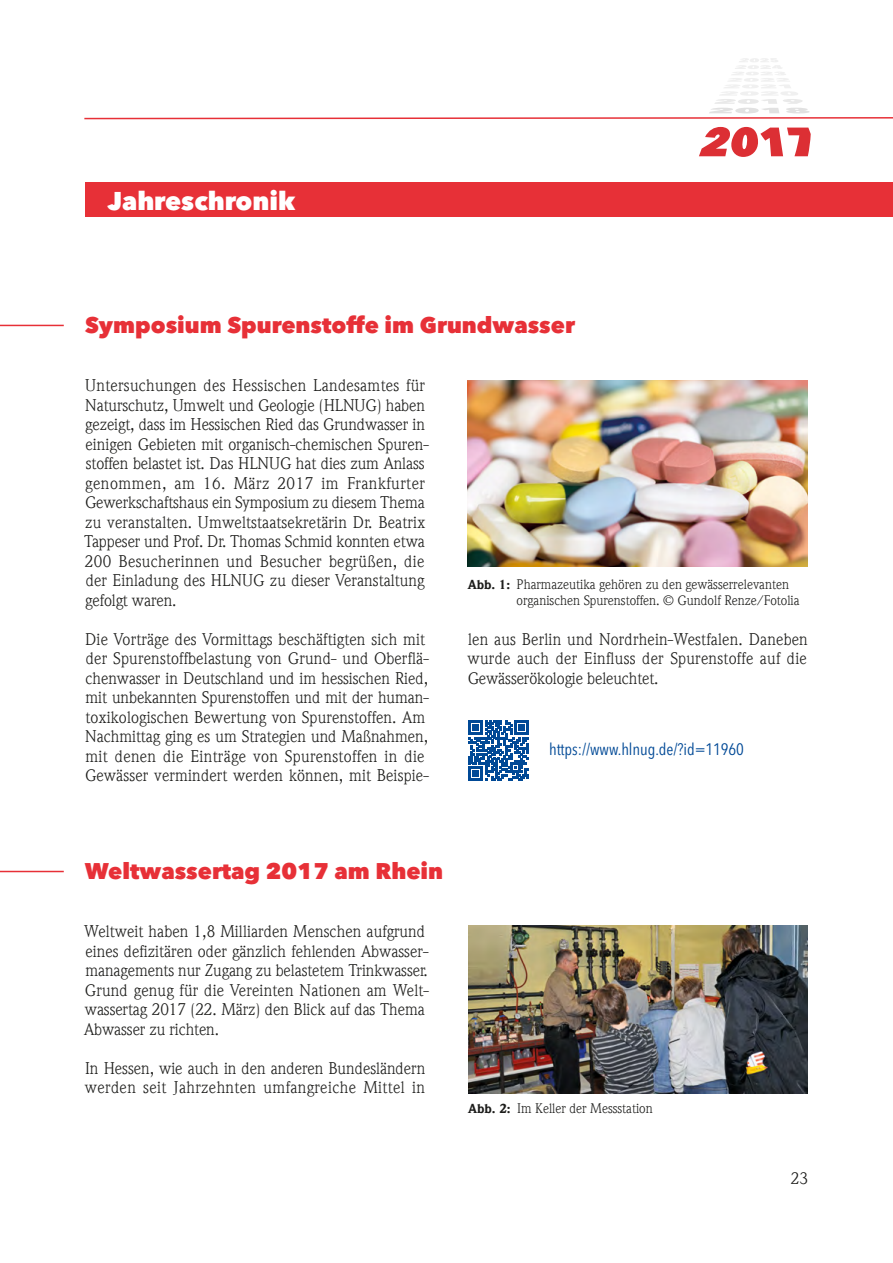
<style>
.page{position:relative;width:893px;height:1263px;background:#fff}
.page>*{position:absolute;margin:0;border:0;box-sizing:border-box;transform-origin:0 0}
.t1{font:800 25.5px "Avenir Next LT Pro";color:#fff}
.t2{font:800 22.5px "Avenir Next LT Pro";color:#e73037}
.t3{font:16.5px/19.5px "ITC Weidemann Com";color:#1d1d1b}
.t4{font:16.5px/19.5px "ITC Weidemann Com";letter-spacing:.025em;color:#1d1d1b}
.t5{font:condensed 16.5px "Avenir Next LT Pro";letter-spacing:-.005em;color:#004996}
.t6{font:13.5px/16.2px "ITC Weidemann Com";color:#1d1d1b}
.s1{font-weight:900;font-size:12.75px}
</style>
<div class="page">
<hr style="left:0;top:871px;width:64px;height:1px;background:#e73037">
<div style="left:85px;top:183px;width:808px;height:34px;background:#e73037"></div>
<img style="left:468px;top:926px;width:340px;height:167px">
<svg style="left:84px;top:58px;width:809px;height:62px"></svg>
<svg style="left:699px;top:127px;width:112px;height:30px"></svg>
<hr style="left:0;top:325px;width:64px;height:1px;background:#e73037">
<img style="left:468px;top:381px;width:340px;height:186px">
<svg style="left:468px;top:720px;width:61px;height:61px"></svg>
<h1 class="t1" style="left:108px;top:185px;width:189px">Jahreschronik</h1>
<h2 class="t2" style="left:85px;top:311px;width:491px">Symposium Spurenstoffe im Grundwasser</h2>
<p class="t3" style="left:84px;top:376px;width:346px">Untersuchungen des Hessischen Landesamtes für Naturschutz, Umwelt und Geologie (HLNUG) haben gezeigt, dass im Hessischen Ried das Grundwasser in einigen Gebieten mit organisch-chemischen Spuren&shy;stoffen belastet ist. Das HLNUG hat dies zum Anlass genommen, am 16. März 2017 im Frankfurter Gewerkschaftshaus ein Symposium zu diesem Thema zu veranstalten. Umweltstaatsekretärin Dr. Beatrix Tappeser und Prof. Dr. Thomas Schmid konnten etwa 200 Besucherinnen und Besucher begrüßen, die der Einladung des HLNUG zu dieser Veranstaltung gefolgt waren.</p>
<p class="t3" style="left:85px;top:629px;width:345px">Die Vorträge des Vormittags beschäftigten sich mit der Spurenstoffbelastung von Grund- und Oberflä&shy;chenwasser in Deutschland und im hessischen Ried, mit unbekannten Spurenstoffen und mit der human&shy;toxikologischen Bewertung von Spurenstoffen. Am Nachmittag ging es um Strategien und Maßnahmen, mit denen die Einträge von Spurenstoffen in die Gewässer vermindert werden können, mit Beispie-</p>
<p class="t3" style="left:468px;top:629px;width:342px;text-align:justify">len aus Berlin und Nordrhein-Westfalen. Daneben wurde auch der Einfluss der Spurenstoffe auf die Gewässerökologie beleuchtet.</p>
<p class="t6" style="left:517px;top:576px;width:284px;text-indent:-49px"><span class="s1">Abb. 1:</span> Pharmazeutika gehören zu den gewässerrelevanten organischen Spurenstoffen. © Gundolf Renze/Fotolia</p>
<p class="t5" style="left:549px;top:739px;width:196px">https://www.hlnug.de/?id=11960</p>
<h2 class="t2" style="left:85px;top:857px;width:360px">Weltwassertag 2017 am Rhein</h2>
<p class="t3" style="left:84px;top:922px;width:346px">Weltweit haben 1,8 Milliarden Menschen aufgrund eines defizitären oder gänzlich fehlenden Abwasser&shy;managements nur Zugang zu belastetem Trinkwasser.<br>Grund genug für die Vereinten Nationen am Welt&shy;wassertag 2017 (22. März) den Blick auf das Thema Abwasser zu richten.</p>
<p class="t4" style="left:85px;top:1058px;width:342px">In Hessen, wie auch in den anderen Bundesländern werden seit Jahrzehnten umfangreiche Mittel in</p>
<p class="t6" style="left:468px;top:1100px;width:186px"><span class="s1">Abb. 2:</span> Im Keller der Messstation</p>
<p class="t3" style="left:791px;top:1169px;width:19px">23</p>
</div>
